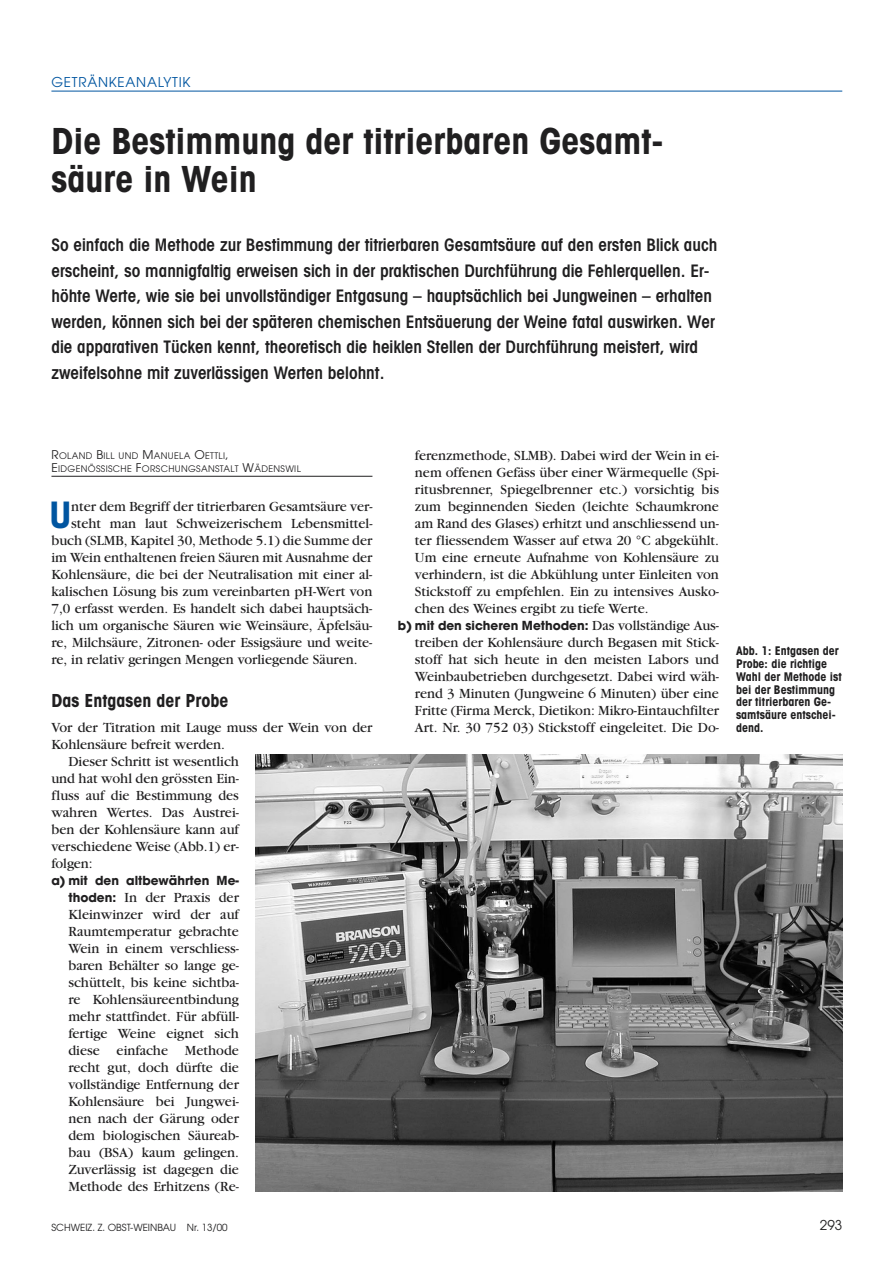
<style>
.page{position:relative;width:894px;height:1263px;background:#fff}
.page>*{position:absolute;margin:0;border:0;box-sizing:border-box;transform-origin:0 0}
.t1{font:700 condensed 36.6px "Avant Garde";color:#0055a0}
.t2{font:700 condensed 36px/38.2px "Avant Garde";color:#201f20}
.t3{font:700 condensed 18px "Avant Garde";color:#201f20}
.t4{font:600 condensed 17.25px/25.5px "Avant Garde";color:#201f20}
.t5{font:14.7px/17px "Garamond";color:#201f20;text-align:justify}
.t6{font:13.5px "Avant Garde";letter-spacing:.055em;color:#0055a0}
.t7{font:13.5px "Avant Garde";color:#201f20}
.t8{font:700 12.3px "Avant Garde";color:#201f20}
.t9{font:700 condensed 12px/12.8px "Avant Garde";color:#201f20}
.t10{font:9.75px "Avant Garde";color:#201f20}
.t11{font:9px/12.8px "Avant Garde";letter-spacing:.035em;color:#201f20}
.s1{font-size:12px}
.s2{font-family:"Avant Garde";font-weight:700;font-size:12.3px}
.s3{font-family:"Garamond";font-weight:400;font-size:14.7px}
</style>
<div class="page">
<hr style="left:51px;top:476px;width:321px;height:1px;background:#201f20">
<hr style="left:51px;top:91px;width:791px;height:1px;background:#0055a0">
<img style="left:256px;top:754px;width:586px;height:438px">
<p class="t6" style="left:51px;top:77px;width:141px">GETRÄNKEANALYTIK</p>
<h2 class="t2" style="left:51px;top:125px;width:613px">Die Bestimmung der titrierbaren Gesamt&shy;säure in Wein</h2>
<p class="t4" style="left:51px;top:234px;width:667px">So einfach die Methode zur Bestimmung der titrierbaren Gesamtsäure auf den ersten Blick auch erscheint, so mannigfaltig erweisen sich in der praktischen Durchführung die Fehlerquellen. Er&shy;höhte Werte, wie sie bei unvollständiger Entgasung – hauptsächlich bei Jungweinen – erhalten werden, können sich bei der späteren chemischen Entsäuerung der Weine fatal auswirken. Wer die apparativen Tücken kennt, theoretisch die heiklen Stellen der Durchführung meistert, wird zweifelsohne mit zuverlässigen Werten belohnt.</p>
<p class="t11" style="left:51px;top:450px;width:251px"><span class="s1">R</span>OLAND <span class="s1">B</span>ILL UND <span class="s1">M</span>ANUELA <span class="s1">O</span>ETTLI<span class="s1">,<br>E</span>IDGENÖSSISCHE <span class="s1">F</span>ORSCHUNGSANSTALT <span class="s1">W</span>ÄDENSWIL</p>
<h1 class="t1" style="left:49px;top:502px;width:23px">U</h1>
<p class="t5" style="left:71px;top:499px;width:303px">nter dem Begriff der titrierbaren Gesamtsäure ver-</p>
<p class="t5" style="left:71px;top:516px;width:303px">steht man laut Schweizerischem Lebensmittel-</p>
<p class="t5" style="left:51px;top:533px;width:322px">buch (SLMB, Kapitel 30, Methode 5.1) die Summe der</p>
<p class="t5" style="left:51px;top:550px;width:323px">im Wein enthaltenen freien Säuren mit Ausnahme der</p>
<p class="t5" style="left:51px;top:567px;width:322px">Kohlensäure, die bei der Neutralisation mit einer al-</p>
<p class="t5" style="left:51px;top:584px;width:322px">kalischen Lösung bis zum vereinbarten pH-Wert von</p>
<p class="t5" style="left:51px;top:601px;width:322px">7,0 erfasst werden. Es handelt sich dabei hauptsäch-</p>
<p class="t5" style="left:51px;top:618px;width:322px">lich um organische Säuren wie Weinsäure, Äpfelsäu-</p>
<p class="t5" style="left:51px;top:635px;width:322px">re, Milchsäure, Zitronen- oder Essigsäure und weite-</p>
<p class="t5" style="left:51px;top:652px;width:308px">re, in relativ geringen Mengen vorliegende Säuren.</p>
<p class="t3" style="left:51px;top:694px;width:178px">Das Entgasen der Probe</p>
<p class="t5" style="left:51px;top:720px;width:323px">Vor der Titration mit Lauge muss der Wein von der</p>
<p class="t5" style="left:51px;top:737px;width:175px">Kohlensäure befreit werden.</p>
<p class="t5" style="left:68px;top:754px;width:172px">Dieser Schritt ist wesentlich</p>
<p class="t5" style="left:51px;top:771px;width:189px">und hat wohl den grössten Ein-</p>
<p class="t5" style="left:51px;top:788px;width:189px">fluss auf die Bestimmung des</p>
<p class="t5" style="left:51px;top:805px;width:189px">wahren Wertes. Das Austrei-</p>
<p class="t5" style="left:51px;top:822px;width:189px">ben der Kohlensäure kann auf</p>
<p class="t5" style="left:51px;top:839px;width:189px">verschiedene Weise (Abb.1) er-</p>
<p class="t5" style="left:51px;top:856px;width:43px">folgen:</p>
<p class="t8" style="left:51px;top:876px;width:189px">a) mit den altbewährten Me-</p>
<p class="t5" style="left:68px;top:890px;width:172px"><span class="s2">thoden:</span> In der Praxis der Kleinwinzer wird der auf Raumtemperatur gebrachte Wein in einem verschliess&shy;baren Behälter so lange ge&shy;schüttelt, bis keine sichtba&shy;re Kohlensäureentbindung mehr stattfindet. Für abfüll&shy;fertige Weine eignet sich diese einfache Methode recht gut, doch dürfte die vollständige Entfernung der Kohlensäure bei Jungwei&shy;nen nach der Gärung oder dem biologischen Säureab&shy;bau (BSA) kaum gelingen.<br>Zuverlässig ist dagegen die Methode des Erhitzens (Re-</p>
<p class="t5" style="left:415px;top:448px;width:306px">ferenzmethode, SLMB). Dabei wird der Wein in ei&shy;nem offenen Gefäss über einer Wärmequelle (Spi&shy;ritusbrenner, Spiegelbrenner etc.) vorsichtig bis zum beginnenden Sieden (leichte Schaumkrone am Rand des Glases) erhitzt und anschliessend un&shy;ter fliessendem Wasser auf etwa 20 °C abgekühlt.<br>Um eine erneute Aufnahme von Kohlensäure zu verhindern, ist die Abkühlung unter Einleiten von Stickstoff zu empfehlen. Ein zu intensives Ausko&shy;chen des Weines ergibt zu tiefe Werte.</p>
<p class="t8" style="left:398px;top:621px;width:323px">b) mit den sicheren Methoden: <span class="s3">Das vollständige Aus-</span></p>
<p class="t5" style="left:415px;top:635px;width:306px">treiben der Kohlensäure durch Begasen mit Stick&shy;stoff hat sich heute in den meisten Labors und Weinbaubetrieben durchgesetzt. Dabei wird wäh&shy;rend 3 Minuten (Jungweine 6 Minuten) über eine Fritte (Firma Merck, Dietikon: Mikro-Eintauchfilter Art. Nr. 30 752 03) Stickstoff eingeleitet. Die Do-</p>
<p class="t9" style="left:736px;top:646px;width:107px">Abb. 1: Entgasen der<br>Probe: die richtige<br>Wahl der Methode ist bei der Bestimmung der titrierbaren Ge&shy;samtsäure entschei&shy;dend.</p>
<p class="t10" style="left:51px;top:1223px;width:178px">SCHWEIZ. Z. OBST-WEINBAU Nr. 13/00</p>
<p class="t7" style="left:820px;top:1220px;width:24px">293</p>
</div>
